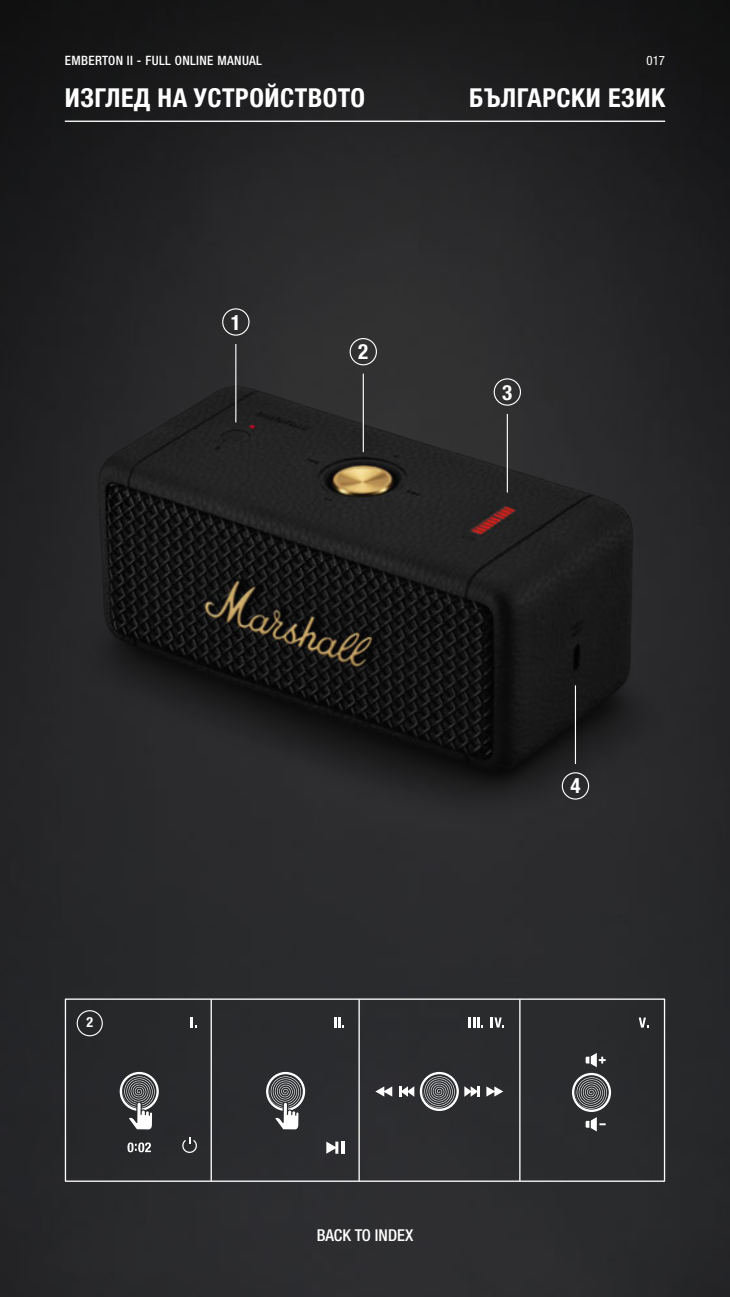
<style>
.page{position:relative;width:730px;height:1297px;background:#fff}
.page>*{position:absolute;margin:0;border:0;box-sizing:border-box;transform-origin:0 0}
.t1{font:700 condensed 26.25px "Helvetica Neue LTW1 G";letter-spacing:.02em;color:#fff}
.t2{font:700 condensed 21px "Helvetica Neue LTW1 G";color:#fff}
.t3{font:500 condensed 16.45px "Helvetica Neue LTW1 G";color:#fff}
.t4{font:700 condensed 14px "Helvetica Neue LTW1 G";color:#fff}
.t5{font:500 condensed 12.95px "Helvetica Neue LTW1 G";letter-spacing:.03em;color:#fff}
.t6{font:condensed 12.95px "Helvetica Neue LTW1 G";color:#fff}
</style>
<div class="page">
<img style="left:0;top:0;width:729px;height:1296px">
<svg style="left:326px;top:1141px;width:18px;height:12px"></svg>
<svg style="left:334px;top:1017px;width:10px;height:10px"></svg>
<svg style="left:468px;top:1017px;width:15px;height:10px"></svg>
<svg style="left:490px;top:1017px;width:14px;height:10px"></svg>
<svg style="left:638px;top:1017px;width:10px;height:10px"></svg>
<svg style="left:266px;top:1071px;width:39px;height:58px"></svg>
<svg style="left:182px;top:1137px;width:15px;height:15px"></svg>
<svg style="left:127px;top:1142px;width:24px;height:10px"></svg>
<svg style="left:120px;top:1071px;width:39px;height:58px"></svg>
<svg style="left:585px;top:1117px;width:20px;height:14px"></svg>
<svg style="left:571px;top:1052px;width:39px;height:59px"></svg>
<svg style="left:486px;top:1086px;width:17px;height:10px"></svg>
<svg style="left:464px;top:1086px;width:15px;height:10px"></svg>
<svg style="left:375px;top:1086px;width:17px;height:10px"></svg>
<svg style="left:399px;top:1071px;width:59px;height:39px"></svg>
<svg style="left:191px;top:1017px;width:6px;height:10px"></svg>
<div style="left:77px;top:1010px;width:26px;height:26px;border:1px solid #fff;border-radius:50%"></div>
<div style="left:65px;top:998px;width:599px;height:183px;border:1px solid #fff"></div>
<hr style="left:519px;top:999px;width:1px;height:181px;background:#fff">
<hr style="left:358px;top:999px;width:1px;height:181px;background:#fff">
<hr style="left:210px;top:999px;width:2px;height:181px;background:#fff">
<img style="left:0;top:273px;width:729px;height:615px">
<hr style="left:235px;top:344px;width:1px;height:78px;background:#fff">
<hr style="left:362px;top:373px;width:1px;height:79px;background:#fff">
<hr style="left:506px;top:414px;width:1px;height:78px;background:#fff">
<hr style="left:574px;top:685px;width:1px;height:79px;background:#fff">
<div style="left:222px;top:308px;width:27px;height:28px;border:1px solid #fff;border-radius:50%"></div>
<div style="left:349px;top:338px;width:28px;height:27px;border:1px solid #fff;border-radius:50%"></div>
<div style="left:493px;top:378px;width:27px;height:27px;border:1px solid #fff;border-radius:50%"></div>
<div style="left:561px;top:772px;width:28px;height:27px;border:1px solid #fff;border-radius:50%"></div>
<hr style="left:65px;top:121px;width:599px;height:1px;background:#fff">
<p class="t5" style="left:65px;top:52px;width:199px">EMBERTON II - FULL ONLINE MANUAL</p>
<p class="t6" style="left:646px;top:53px;width:20px">017</p>
<p class="t1" style="left:65px;top:82px;width:301px">ИЗГЛЕД НА УСТРОЙСТВОТО</p>
<p class="t1" style="left:469px;top:82px;width:197px">БЪЛГАРСКИ ЕЗИК</p>
<p class="t2" style="left:231px;top:309px;width:12px">1</p>
<p class="t2" style="left:358px;top:339px;width:12px">2</p>
<p class="t2" style="left:502px;top:379px;width:12px">3</p>
<p class="t4" style="left:86px;top:1014px;width:8px">2</p>
<p class="t2" style="left:570px;top:773px;width:12px">4</p>
<p class="t3" style="left:316px;top:1225px;width:98px">BACK TO INDEX</p>
</div>
